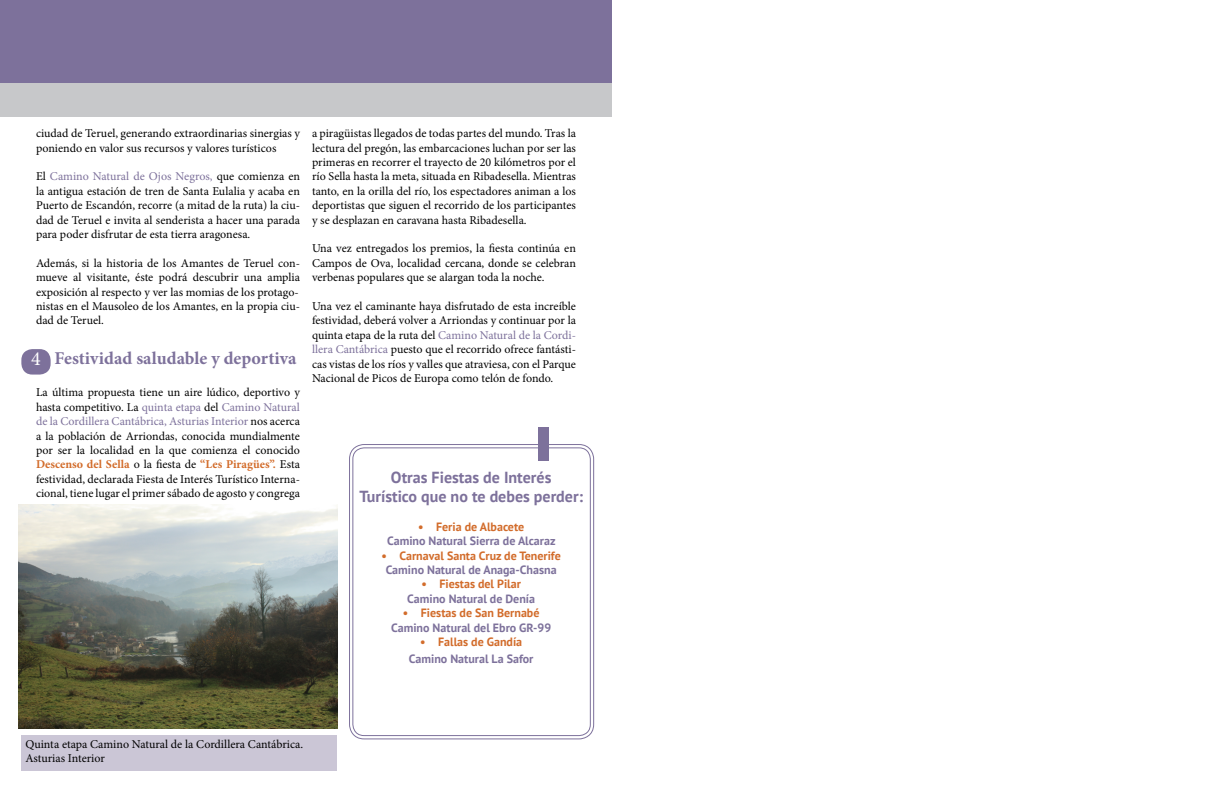
<style>
.page{position:relative;width:1224px;height:792px;background:#fff}
.page>*{position:absolute;margin:0;border:0;box-sizing:border-box;transform-origin:0 0}
.t1{font:700 18px "Minion Pro";color:#7d719b}
.t2{font:700 16px/19.2px "PT Sans";color:#7d719b;text-align:center}
.t3{font:12px/14.4px "Minion Pro";color:#000;text-align:justify}
.t4{font:700 12px "PT Sans";color:#7d719b}
.t5{font:700 12px "PT Sans";color:#d26c2b}
.s1{color:#7d719b}
.s2{font-weight:400;font-size:20px;color:#fff}
.s3{font-weight:700;color:#d26c2b}
</style>
<div class="page">
<div style="left:0;top:71px;width:612px;height:45px;background:#c7c8ca"></div>
<div style="left:0;top:0;width:612px;height:83px;background:#7d719b"></div>
<div style="left:21px;top:349px;width:30px;height:26px;background:#7d719b;border-radius:11px"></div>
<img style="left:18px;top:505px;width:319px;height:223px">
<div style="left:349px;top:444px;width:245px;height:295px;border:1px solid #7d719b;border-radius:15px"></div>
<div style="left:353px;top:448px;width:238px;height:288px;border:1px solid #7d719b;border-radius:11px"></div>
<div style="left:538px;top:427px;width:10px;height:34px;background:#7d719b"></div>
<div style="left:21px;top:735px;width:316px;height:35px;background:#cbc6d6"></div>
<p class="t3" style="left:36px;top:126px;width:265px">ciudad de Teruel, generando extraordinarias sinergias y poniendo en valor sus recursos y valores turísticos</p>
<p class="t3" style="left:36px;top:169px;width:266px">El <span class="s1">Camino Natural de Ojos Negros,</span> que comienza en la antigua estación de tren de Santa Eulalia y acaba en Puerto de Escandón, recorre (a mitad de la ruta) la ciu&shy;dad de Teruel e invita al senderista a hacer una parada para poder disfrutar de esta tierra aragonesa.</p>
<p class="t3" style="left:36px;top:256px;width:266px">Además, si la historia de los Amantes de Teruel con&shy;mueve al visitante, éste podrá descubrir una amplia exposición al respecto y ver las momias de los protago&shy;nistas en el Mausoleo de los Amantes, en la propia ciu&shy;dad de Teruel.</p>
<h1 class="t1" style="left:31px;top:345px;width:267px"><span class="s2">4</span> Festividad saludable y deportiva</h1>
<p class="t3" style="left:36px;top:385px;width:266px">La última propuesta tiene un aire lúdico, deportivo y hasta competitivo. La <span class="s1">quinta etapa</span> del <span class="s1">Camino Natural de la Cordillera Cantábrica, Asturias Interior</span> nos acerca a la población de Arriondas, conocida mundialmente por ser la localidad en la que comienza el conocido <span class="s3">Descenso del Sella</span> o la fiesta de <span class="s3">“Les Piragües”.</span> Esta festividad, declarada Fiesta de Interés Turístico Interna&shy;cional, tiene lugar el primer sábado de agosto y congrega</p>
<p class="t3" style="left:312px;top:126px;width:266px">a piragüistas llegados de todas partes del mundo. Tras la lectura del pregón, las embarcaciones luchan por ser las primeras en recorrer el trayecto de 20 kilómetros por el río Sella hasta la meta, situada en Ribadesella. Mientras tanto, en la orilla del río, los espectadores animan a los deportistas que siguen el recorrido de los participantes y se desplazan en caravana hasta Ribadesella.</p>
<p class="t3" style="left:312px;top:241px;width:265px">Una vez entregados los premios, la fiesta continúa en Campos de Ova, localidad cercana, donde se celebran verbenas populares que se alargan toda la noche.</p>
<p class="t3" style="left:312px;top:299px;width:266px">Una vez el caminante haya disfrutado de esta increíble festividad, deberá volver a Arriondas y continuar por la quinta etapa de la ruta del <span class="s1">Camino Natural de la Cordi&shy;llera Cantábrica</span> puesto que el recorrido ofrece fantásti&shy;cas vistas de los ríos y valles que atraviesa, con el Parque Nacional de Picos de Europa como telón de fondo.</p>
<h2 class="t2" style="left:359px;top:467px;width:225px">Otras Fiestas de Interés<br>Turístico que no te debes perder:</h2>
<p class="t5" style="left:418px;top:519px;width:108px">• Feria de Albacete</p>
<p class="t4" style="left:387px;top:533px;width:170px">Camino Natural Sierra de Alcaraz</p>
<p class="t5" style="left:382px;top:547px;width:181px">• Carnaval Santa Cruz de Tenerife</p>
<p class="t4" style="left:386px;top:562px;width:172px">Camino Natural de Anaga-Chasna</p>
<p class="t5" style="left:421px;top:576px;width:101px">• Fiestas del Pilar</p>
<p class="t4" style="left:407px;top:591px;width:129px">Camino Natural de Denía</p>
<p class="t5" style="left:403px;top:605px;width:138px">• Fiestas de San Bernabé</p>
<p class="t4" style="left:391px;top:619px;width:161px">Camino Natural del Ebro GR-99</p>
<p class="t5" style="left:420px;top:634px;width:104px">• Fallas de Gandía</p>
<p class="t4" style="left:409px;top:651px;width:126px">Camino Natural La Safor</p>
<p class="t3" style="left:25px;top:737px;width:279px">Quinta etapa Camino Natural de la Cordillera Cantábrica.<br>Asturias Interior</p>
</div>
